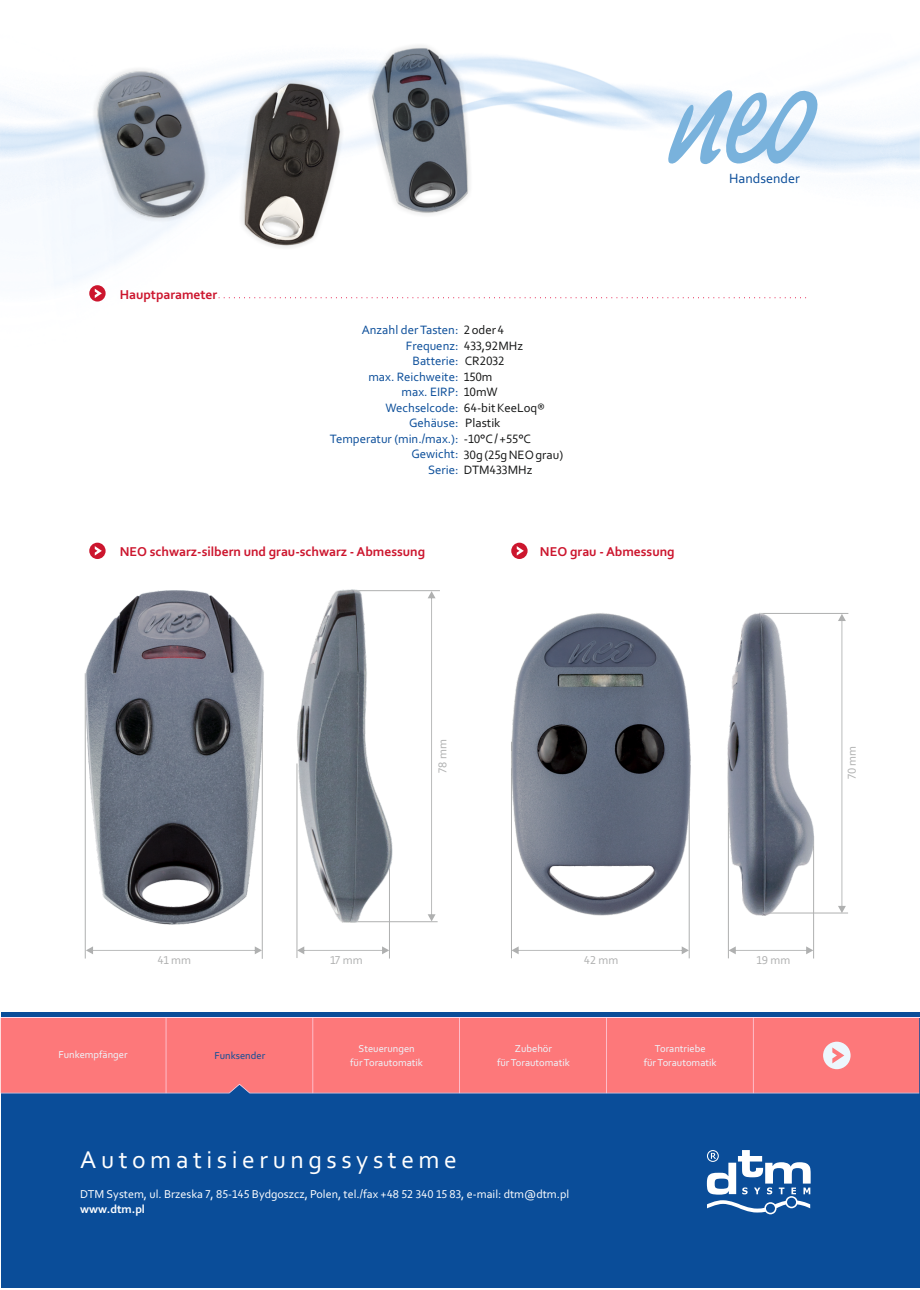
<style>
.page{position:relative;width:920px;height:1290px;background:#fff}
.page>*{position:absolute;margin:0;border:0;box-sizing:border-box;transform-origin:0 0}
.t1{font:25.5px "Corbel";letter-spacing:.18em;color:#fff}
.t2{font:14.1px "Corebal";color:#0a4d99}
.t3{font:700 13.5px "Corbel";color:#cc162e}
.t4{font:12.75px "Corebal";color:#0a4d99}
.t5{font:12.75px "Corebal";color:#151616}
.t6{font:12px "Corebal";color:#fff}
.t7{font:12px "Corebal";color:#afb0b0}
.t8{font:700 12px "Corebal";color:#fff}
.t9{font:10.5px/13.8px "Corbel";color:#edf7fd;text-align:center}
.t10{font:10.5px "Corbel";color:#0a4d99}
.s1{color:#151616}
.s2{color:#0a4d99}
</style>
<div class="page">
<img style="left:1px;top:45px;width:918px;height:254px">
<svg style="left:89px;top:285px;width:17px;height:17px"></svg>
<svg style="left:219px;top:297px;width:588px;height:1px"></svg>
<svg style="left:89px;top:543px;width:17px;height:16px"></svg>
<svg style="left:511px;top:543px;width:17px;height:16px"></svg>
<hr style="left:85px;top:673px;width:1px;height:285px;background:#afb0b0">
<hr style="left:262px;top:672px;width:1px;height:287px;background:#afb0b0">
<hr style="left:511px;top:742px;width:1px;height:216px;background:#afb0b0">
<hr style="left:689px;top:742px;width:1px;height:216px;background:#afb0b0">
<hr style="left:349px;top:921px;width:89px;height:1px;background:#afb0b0">
<hr style="left:349px;top:590px;width:91px;height:1px;background:#afb0b0">
<hr style="left:760px;top:912px;width:88px;height:1px;background:#afb0b0">
<hr style="left:760px;top:613px;width:88px;height:1px;background:#afb0b0">
<svg style="left:428px;top:591px;width:8px;height:330px"></svg>
<svg style="left:838px;top:614px;width:8px;height:299px"></svg>
<svg style="left:86px;top:946px;width:176px;height:8px"></svg>
<svg style="left:512px;top:946px;width:177px;height:8px"></svg>
<hr style="left:297px;top:763px;width:1px;height:195px;background:#afb0b0">
<hr style="left:389px;top:845px;width:1px;height:113px;background:#afb0b0">
<svg style="left:297px;top:946px;width:92px;height:8px"></svg>
<hr style="left:728px;top:763px;width:1px;height:195px;background:#afb0b0">
<hr style="left:813px;top:836px;width:1px;height:122px;background:#afb0b0">
<svg style="left:729px;top:946px;width:84px;height:8px"></svg>
<img style="left:85px;top:591px;width:179px;height:333px">
<img style="left:511px;top:613px;width:180px;height:311px">
<img style="left:727px;top:613px;width:87px;height:303px">
<img style="left:296px;top:589px;width:112px;height:334px">
<svg style="left:664px;top:80px;width:167px;height:87px"></svg>
<div style="left:1px;top:1012px;width:918px;height:276px;background:#0a4d99"></div>
<svg style="left:707px;top:1150px;width:104px;height:64px"></svg>
<div style="left:1px;top:1019px;width:918px;height:65px;background:#fd787a"></div>
<hr style="left:1px;top:1018px;width:918px;height:1px;background:#feddee">
<svg style="left:823px;top:1042px;width:28px;height:27px"></svg>
<hr style="left:166px;top:1017px;width:1px;height:76px;background:#feddee">
<hr style="left:312px;top:1017px;width:1px;height:76px;background:#feddee">
<hr style="left:459px;top:1017px;width:1px;height:76px;background:#feddee">
<hr style="left:606px;top:1017px;width:1px;height:76px;background:#feddee">
<hr style="left:753px;top:1017px;width:1px;height:76px;background:#feddee">
<svg style="left:1px;top:1084px;width:918px;height:9px;background:#f87a7e"></svg>
<p class="t3" style="left:120px;top:289px;width:99px">Hauptparameter</p>
<p class="t4" style="left:362px;top:324px;width:144px">Anzahl der Tasten: <span class="s1">2 oder 4</span></p>
<p class="t4" style="left:406px;top:340px;width:119px">Frequenz: <span class="s1">433,92MHz</span></p>
<p class="t4" style="left:412px;top:356px;width:47px">Batterie:</p>
<p class="t4" style="left:368px;top:371px;width:126px">max. Reichweite: <span class="s1">150m</span></p>
<p class="t4" style="left:401px;top:387px;width:98px">max. EIRP: <span class="s1">10mW</span></p>
<p class="t5" style="left:385px;top:402px;width:161px"><span class="s2">Wechselcode:</span> 64-bit KeeLoq®</p>
<p class="t4" style="left:409px;top:418px;width:51px">Gehäuse:</p>
<p class="t4" style="left:330px;top:433px;width:203px">Temperatur (min./max.): <span class="s1">-10°C / +55°C</span></p>
<p class="t5" style="left:411px;top:449px;width:153px"><span class="s2">Gewicht:</span> 30g (25g NEO grau)</p>
<p class="t5" style="left:428px;top:465px;width:106px"><span class="s2">Serie:</span> DTM433MHz</p>
<p class="t5" style="left:465px;top:356px;width:41px">CR2032</p>
<p class="t5" style="left:465px;top:418px;width:37px">Plastik</p>
<p class="t3" style="left:120px;top:546px;width:307px">NEO schwarz-silbern und grau-schwarz - Abmessung</p>
<p class="t3" style="left:540px;top:546px;width:136px">NEO grau - Abmessung</p>
<p class="t2" style="left:729px;top:172px;width:72px">Handsender</p>
<p class="t7" style="left:438px;top:773px;width:35px;rotate:-90deg">78 mm</p>
<p class="t7" style="left:847px;top:779px;width:35px;rotate:-90deg">70 mm</p>
<p class="t7" style="left:157px;top:954px;width:35px">41 mm</p>
<p class="t7" style="left:330px;top:954px;width:34px">17 mm</p>
<p class="t7" style="left:584px;top:954px;width:36px">42 mm</p>
<p class="t7" style="left:756px;top:954px;width:35px">19 mm</p>
<p class="t9" style="left:59px;top:1048px;width:71px">Funkempfänger</p>
<p class="t10" style="left:214px;top:1051px;width:52px">Funksender</p>
<p class="t9" style="left:350px;top:1042px;width:74px">Steuerungen<br>für Torautomatik</p>
<h1 class="t1" style="left:80px;top:1149px;width:378px">Automatisierungssysteme</h1>
<p class="t9" style="left:497px;top:1043px;width:74px">Zubehör<br>für Torautomatik</p>
<p class="t9" style="left:644px;top:1043px;width:74px">Torantriebe<br>für Torautomatik</p>
<p class="t6" style="left:80px;top:1189px;width:490px">DTM System, ul. Brzeska 7, 85-145 Bydgoszcz, Polen, tel./fax +48 52 340 15 83, e-mail: dtm@dtm.pl</p>
<p class="t8" style="left:80px;top:1204px;width:66px">www.dtm.pl</p>
</div>
